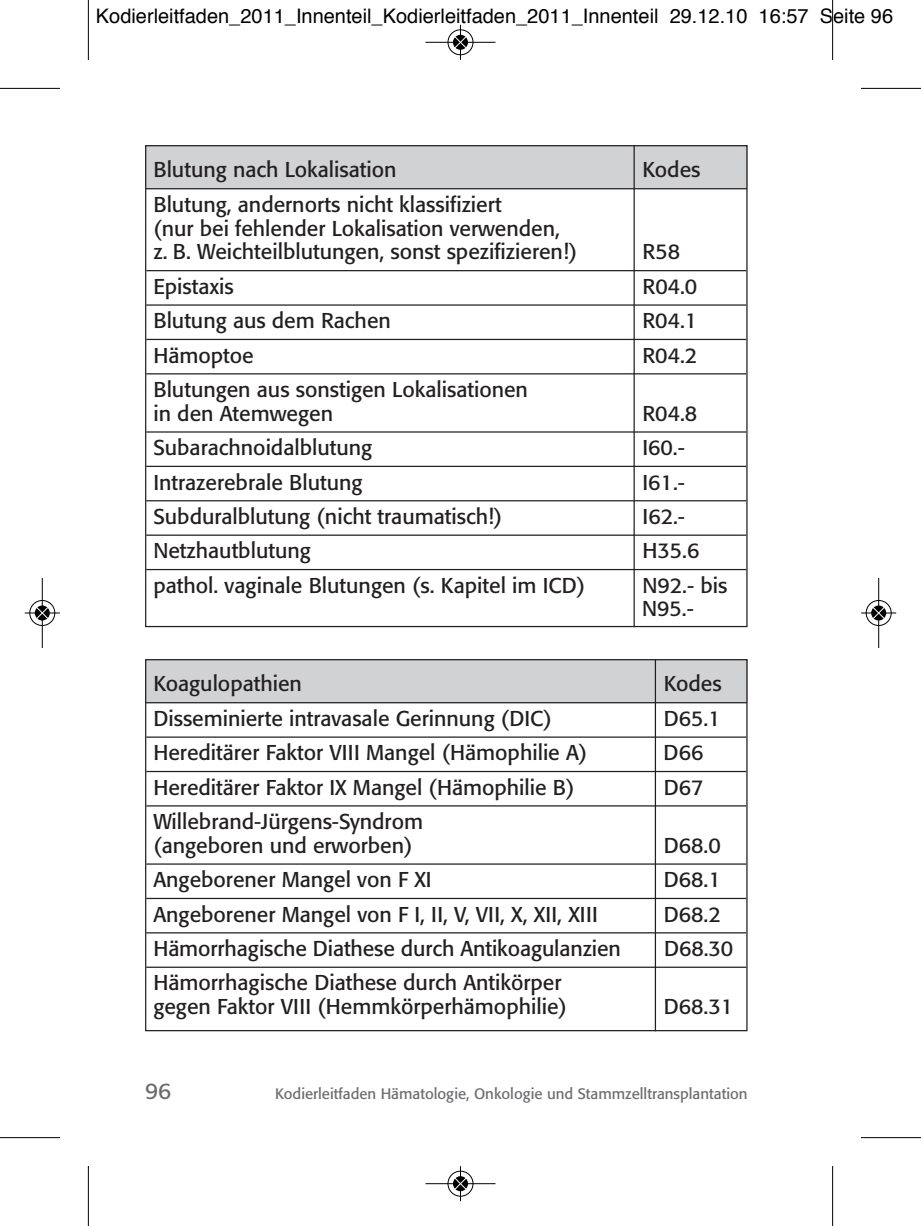
<style>
.page{position:relative;width:921px;height:1226px;background:#fff}
.page>*{position:absolute;margin:0;border:0;box-sizing:border-box;transform-origin:0 0}
.t1{font:22.5px "Formata";color:#6c6d70}
.t2{font:21.25px/23.8px "Formata";color:#231f20}
.t3{font:20px "Helvetica";color:#000}
.t4{font:15px "Formata";color:#6c6d70}
</style>
<div class="page">
<svg style="left:145px;top:145px;width:603px;height:483px"></svg>
<hr style="left:146px;top:270px;width:600px;height:1px;background:#231f20">
<hr style="left:146px;top:304px;width:600px;height:2px;background:#231f20">
<hr style="left:146px;top:339px;width:600px;height:1px;background:#231f20">
<hr style="left:146px;top:373px;width:600px;height:1px;background:#231f20">
<hr style="left:146px;top:431px;width:600px;height:1px;background:#231f20">
<hr style="left:146px;top:466px;width:600px;height:1px;background:#231f20">
<hr style="left:146px;top:500px;width:600px;height:1px;background:#231f20">
<hr style="left:146px;top:534px;width:600px;height:2px;background:#231f20">
<hr style="left:146px;top:569px;width:600px;height:1px;background:#231f20">
<hr style="left:633px;top:145px;width:2px;height:482px;background:#231f20">
<svg style="left:145px;top:659px;width:603px;height:372px"></svg>
<hr style="left:146px;top:736px;width:600px;height:1px;background:#231f20">
<hr style="left:146px;top:771px;width:600px;height:1px;background:#231f20">
<hr style="left:146px;top:805px;width:600px;height:1px;background:#231f20">
<hr style="left:146px;top:863px;width:600px;height:1px;background:#231f20">
<hr style="left:146px;top:897px;width:600px;height:2px;background:#231f20">
<hr style="left:146px;top:932px;width:600px;height:1px;background:#231f20">
<hr style="left:146px;top:966px;width:600px;height:1px;background:#231f20">
<hr style="left:655px;top:659px;width:1px;height:372px;background:#231f20">
<hr style="left:88px;top:0;width:1px;height:60px;background:#000">
<hr style="left:0;top:88px;width:60px;height:1px;background:#000">
<hr style="left:832px;top:0;width:1px;height:60px;background:#000">
<hr style="left:861px;top:88px;width:60px;height:1px;background:#000">
<hr style="left:88px;top:1166px;width:1px;height:60px;background:#000">
<hr style="left:0;top:1137px;width:60px;height:1px;background:#000">
<hr style="left:832px;top:1166px;width:1px;height:60px;background:#000">
<hr style="left:861px;top:1137px;width:60px;height:1px;background:#000">
<div style="left:447px;top:29px;width:27px;height:27px;border:2px solid #fff;border-radius:50%"></div>
<hr style="left:425px;top:42px;width:70px;height:1px;background:#000">
<hr style="left:460px;top:25px;width:1px;height:35px;background:#000">
<div style="left:448px;top:29px;width:25px;height:26px;border:1px solid #000;border-radius:50%"></div>
<svg style="left:453px;top:35px;width:15px;height:15px"></svg>
<svg style="left:454px;top:36px;width:13px;height:13px"></svg>
<div style="left:447px;top:1170px;width:27px;height:27px;border:2px solid #fff;border-radius:50%"></div>
<hr style="left:425px;top:1183px;width:70px;height:1px;background:#000">
<hr style="left:460px;top:1166px;width:1px;height:35px;background:#000">
<div style="left:448px;top:1170px;width:25px;height:26px;border:1px solid #000;border-radius:50%"></div>
<svg style="left:453px;top:1176px;width:15px;height:15px"></svg>
<svg style="left:454px;top:1177px;width:13px;height:13px"></svg>
<div style="left:29px;top:599px;width:27px;height:27px;border:2px solid #fff;border-radius:50%"></div>
<svg style="left:34px;top:605px;width:16px;height:16px"></svg>
<hr style="left:42px;top:578px;width:1px;height:70px;background:#000">
<hr style="left:25px;top:612px;width:35px;height:1px;background:#000">
<div style="left:29px;top:600px;width:26px;height:26px;border:1px solid #000;border-radius:50%"></div>
<svg style="left:35px;top:605px;width:15px;height:15px"></svg>
<svg style="left:36px;top:606px;width:13px;height:13px"></svg>
<div style="left:865px;top:599px;width:27px;height:27px;border:2px solid #fff;border-radius:50%"></div>
<svg style="left:871px;top:605px;width:16px;height:16px"></svg>
<hr style="left:878px;top:578px;width:1px;height:70px;background:#000">
<hr style="left:861px;top:612px;width:35px;height:1px;background:#000">
<div style="left:866px;top:600px;width:25px;height:26px;border:1px solid #000;border-radius:50%"></div>
<svg style="left:871px;top:605px;width:15px;height:15px"></svg>
<svg style="left:872px;top:606px;width:13px;height:13px"></svg>
<p class="t3" style="left:96px;top:7px;width:799px">Kodierleitfaden_2011_Innenteil_Kodierleitfaden_2011_Innenteil 29.12.10 16:57 Seite 96</p>
<p class="t2" style="left:153px;top:160px;width:245px">Blutung nach Lokalisation</p>
<p class="t2" style="left:642px;top:160px;width:59px">Kodes</p>
<p class="t2" style="left:153px;top:194px;width:425px">Blutung, andernorts nicht klassifiziert<br>(nur bei fehlender Lokalisation verwenden, z. B. Weichteilblutungen, sonst spezifizieren!)</p>
<p class="t2" style="left:642px;top:242px;width:39px">R58</p>
<p class="t2" style="left:153px;top:276px;width:82px">Epistaxis</p>
<p class="t2" style="left:642px;top:276px;width:56px">R04.0</p>
<p class="t2" style="left:153px;top:310px;width:239px">Blutung aus dem Rachen</p>
<p class="t2" style="left:642px;top:310px;width:56px">R04.1</p>
<p class="t2" style="left:153px;top:345px;width:102px">Hämoptoe</p>
<p class="t2" style="left:642px;top:345px;width:56px">R04.2</p>
<p class="t2" style="left:153px;top:379px;width:376px">Blutungen aus sonstigen Lokalisationen in den Atemwegen</p>
<p class="t2" style="left:642px;top:403px;width:56px">R04.8</p>
<p class="t2" style="left:153px;top:437px;width:220px">Subarachnoidalblutung</p>
<p class="t2" style="left:642px;top:437px;width:44px">I60.-</p>
<p class="t2" style="left:153px;top:472px;width:211px">Intrazerebrale Blutung</p>
<p class="t2" style="left:642px;top:472px;width:44px">I61.-</p>
<p class="t2" style="left:153px;top:506px;width:350px">Subduralblutung (nicht traumatisch!)</p>
<p class="t2" style="left:642px;top:506px;width:44px">I62.-</p>
<p class="t2" style="left:153px;top:540px;width:159px">Netzhautblutung</p>
<p class="t2" style="left:642px;top:540px;width:59px">H35.6</p>
<p class="t2" style="left:153px;top:575px;width:433px">pathol. vaginale Blutungen (s. Kapitel im ICD)</p>
<p class="t2" style="left:642px;top:575px;width:87px">N92.- bis<br>N95.-</p>
<p class="t2" style="left:153px;top:674px;width:150px">Koagulopathien</p>
<p class="t2" style="left:664px;top:674px;width:59px">Kodes</p>
<p class="t2" style="left:153px;top:708px;width:400px">Disseminierte intravasale Gerinnung (DIC)</p>
<p class="t2" style="left:664px;top:708px;width:59px">D65.1</p>
<p class="t2" style="left:153px;top:742px;width:435px">Hereditärer Faktor VIII Mangel (Hämophilie A)</p>
<p class="t2" style="left:663px;top:742px;width:41px">D66</p>
<p class="t2" style="left:153px;top:777px;width:423px">Hereditärer Faktor IX Mangel (Hämophilie B)</p>
<p class="t2" style="left:664px;top:777px;width:41px">D67</p>
<p class="t2" style="left:153px;top:811px;width:271px">Willebrand-Jürgens-Syndrom (angeboren und erworben)</p>
<p class="t2" style="left:664px;top:835px;width:59px">D68.0</p>
<p class="t2" style="left:153px;top:869px;width:280px">Angeborener Mangel von F XI</p>
<p class="t2" style="left:664px;top:869px;width:59px">D68.1</p>
<p class="t2" style="left:153px;top:904px;width:446px">Angeborener Mangel von F I, II, V, VII, X, XII, XIII</p>
<p class="t2" style="left:664px;top:904px;width:59px">D68.2</p>
<p class="t2" style="left:153px;top:938px;width:469px">Hämorrhagische Diathese durch Antikoagulanzien</p>
<p class="t2" style="left:664px;top:938px;width:70px">D68.30</p>
<p class="t2" style="left:153px;top:972px;width:415px">Hämorrhagische Diathese durch Antikörper gegen Faktor VIII (Hemmkörperhämophilie)</p>
<p class="t2" style="left:664px;top:996px;width:71px">D68.31</p>
<p class="t1" style="left:145px;top:1080px;width:28px">96</p>
<p class="t4" style="left:275px;top:1086px;width:474px">Kodierleitfaden Hämatologie, Onkologie und Stammzelltransplantation</p>
</div>
